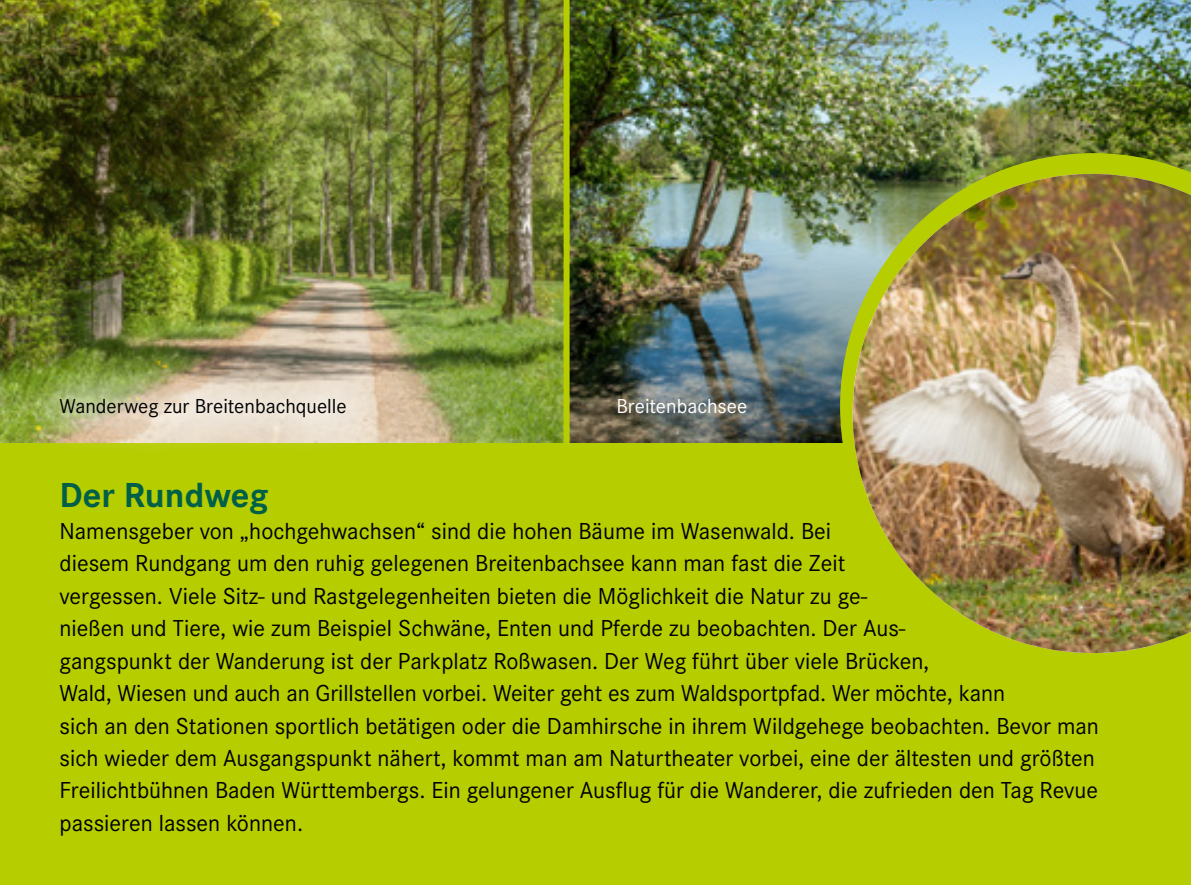
<style>
.page{position:relative;width:1191px;height:885px;background:#fff}
.page>*{position:absolute;margin:0;border:0;box-sizing:border-box;transform-origin:0 0}
.t1{font:700 36px "Corporate S Pro";color:#006047}
.t2{font:24px/32.4px "Corporate S Pro";color:#000}
.t3{font:21px "Corporate S Pro";color:#000}
.t4{font:21px "Corporate S Pro";color:#fff}
</style>
<div class="page">
<div style="left:0;top:0;width:1191px;height:884px;background:#b6cd00"></div>
<img style="left:0;top:0;width:1191px;height:442px">
<img style="left:840px;top:153px;width:351px;height:501px">
<img style="left:852px;top:174px;width:339px;height:479px">
<div style="left:563px;top:0;width:6px;height:450px;background:#b6cd00"></div>
<svg style="left:22px;top:360px;width:361px;height:87px;background:#c6c396"></svg>
<p class="t3" style="left:60px;top:391px;width:289px">Wanderweg zur Breitenbachquelle</p>
<p class="t4" style="left:616px;top:391px;width:132px">Breitenbachsee</p>
<p class="t1" style="left:60px;top:466px;width:210px">Der Rundweg</p>
<p class="t2" style="left:60px;top:513px;width:1041px">Namensgeber von „hochgehwachsen“ sind die hohen Bäume im Wasenwald. Bei<br>diesem Rundgang um den ruhig gelegenen Breitenbachsee kann man fast die Zeit<br>vergessen. Viele Sitz- und Rastgelegenheiten bieten die Möglichkeit die Natur zu ge-<br>nießen und Tiere, wie zum Beispiel Schwäne, Enten und Pferde zu beobachten. Der Aus-<br>gangspunkt der Wanderung ist der Parkplatz Roßwasen. Der Weg führt über viele Brücken,<br>Wald, Wiesen und auch an Grillstellen vorbei. Weiter geht es zum Waldsportpfad. Wer möchte, kann<br>sich an den Stationen sportlich betätigen oder die Damhirsche in ihrem Wildgehege beobachten. Bevor man sich wieder dem Ausgangspunkt nähert, kommt man am Naturtheater vorbei, eine der ältesten und größten Freilichtbühnen Baden Württembergs. Ein gelungener Ausflug für die Wanderer, die zufrieden den Tag Revue passieren lassen können.</p>
</div>
